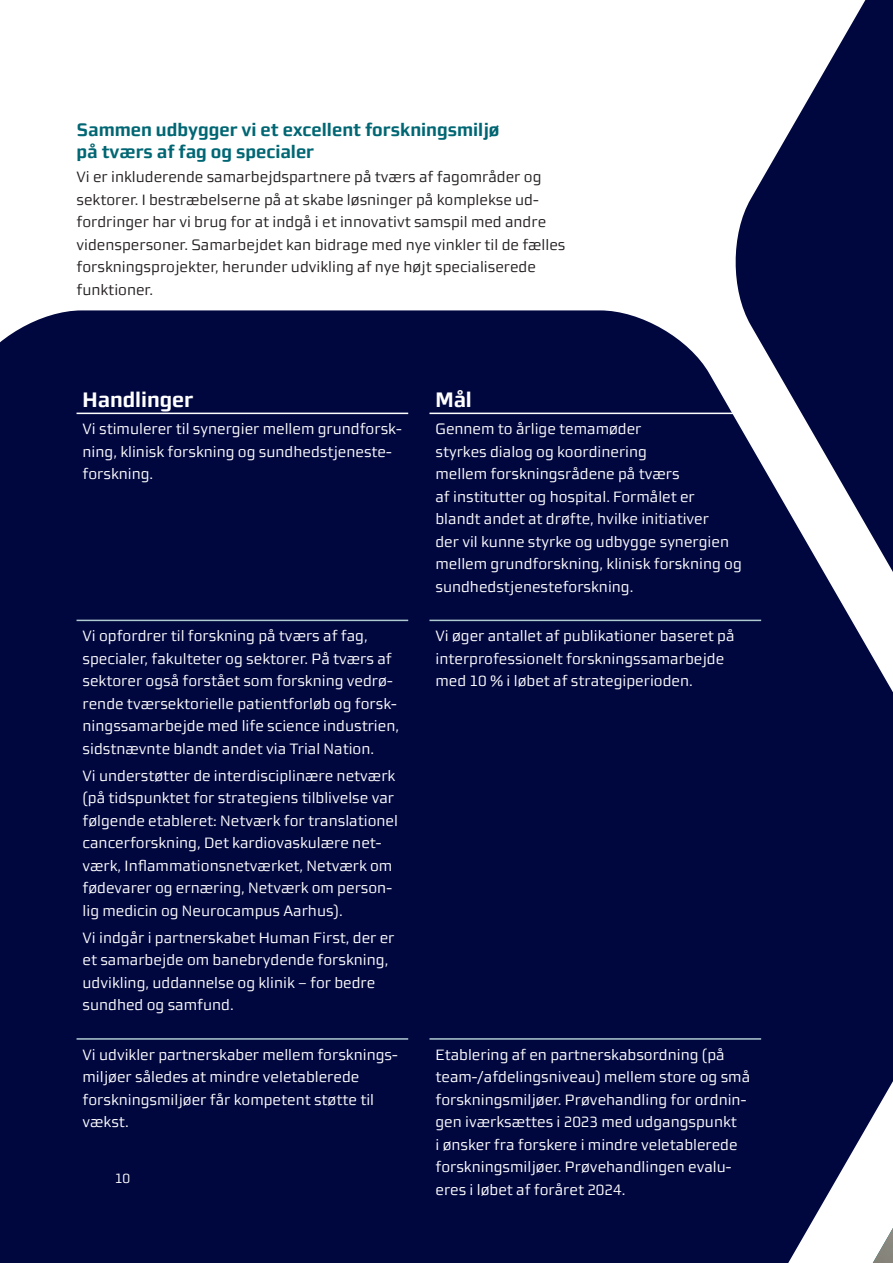
<style>
.page{position:relative;width:893px;height:1263px;background:#fff}
.page>*{position:absolute;margin:0;border:0;box-sizing:border-box;transform-origin:0 0}
.bt{font:700 21px "midtsans";color:#fff}
.mr{font:700 18px/22.5px "midtsans";color:#006673}
.celle_bt{font:15px/22.5px "midtsans";color:#fff}
.bt-2{font:15px/22.5px "midtsans";color:#231f20}
.pagina_venstre{font:13.5px "midtsans";color:#fff}
</style>
<div class="page">
<div style="left:0;top:310px;width:893px;height:953px;background:#00073f"></div>
<svg style="left:731px;top:0;width:162px;height:838px;fill:#00073f"></svg>
<hr style="left:77px;top:413px;width:331px;height:1px;background:#fff">
<hr style="left:429px;top:413px;width:332px;height:1px;background:#fff">
<hr style="left:429px;top:620px;width:332px;height:1px;background:#b0cad1">
<hr style="left:77px;top:620px;width:331px;height:1px;background:#b0cad1">
<hr style="left:77px;top:1038px;width:331px;height:2px;background:#b0cad1">
<hr style="left:429px;top:1038px;width:332px;height:2px;background:#b0cad1">
<p class="mr" style="left:77px;top:118px;width:424px">Sammen udbygger vi et excellent forskningsmiljø på tværs af fag og specialer</p>
<p class="bt-2" style="left:77px;top:166px;width:490px">Vi er inkluderende samarbejdspartnere på tværs af fagområder og sektorer. I bestræbelserne på at skabe løsninger på komplekse ud&shy;fordringer har vi brug for at indgå i et innovativt samspil med andre videnspersoner. Samarbejdet kan bidrage med nye vinkler til de fælles forskningsprojekter, herunder udvikling af nye højt specialiserede funktioner.</p>
<p class="bt" style="left:83px;top:388px;width:112px">Handlinger</p>
<p class="bt" style="left:435px;top:388px;width:38px">Mål</p>
<p class="celle_bt" style="left:83px;top:418px;width:321px">Vi stimulerer til synergier mellem grundforsk&shy;ning, klinisk forskning og sundhedstjeneste&shy;forskning.</p>
<p class="celle_bt" style="left:435px;top:418px;width:246px">Gennem to årlige temamøder styrkes dialog og koordinering mellem forskningsrådene på tværs</p>
<p class="celle_bt" style="left:435px;top:485px;width:261px">af institutter og hospital. Formålet er</p>
<p class="celle_bt" style="left:435px;top:508px;width:275px">blandt andet at drøfte, hvilke initiativer</p>
<p class="celle_bt" style="left:435px;top:530px;width:308px">der vil kunne styrke og udbygge synergien mellem grundforskning, klinisk forskning og sundhedstjenesteforskning.</p>
<p class="celle_bt" style="left:83px;top:625px;width:318px">Vi opfordrer til forskning på tværs af fag, specialer, fakulteter og sektorer. På tværs af sektorer også forstået som forskning vedrø&shy;rende tværsektorielle patientforløb og forsk&shy;ningssamarbejde med life science industrien, sidstnævnte blandt andet via Trial Nation.</p>
<p class="celle_bt" style="left:435px;top:625px;width:301px">Vi øger antallet af publikationer baseret på interprofessionelt forskningssamarbejde med 10 % i løbet af strategiperioden.</p>
<p class="celle_bt" style="left:83px;top:764px;width:317px">Vi understøtter de interdisciplinære netværk (på tidspunktet for strategiens tilblivelse var følgende etableret: Netværk for translationel cancerforskning, Det kardiovaskulære net&shy;værk, Inflammationsnetværket, Netværk om fødevarer og ernæring, Netværk om person&shy;lig medicin og Neurocampus Aarhus).</p>
<p class="celle_bt" style="left:83px;top:926px;width:313px">Vi indgår i partnerskabet Human First, der er et samarbejde om banebrydende forskning, udvikling, uddannelse og klinik – for bedre sundhed og samfund.</p>
<p class="celle_bt" style="left:83px;top:1043px;width:317px">Vi udvikler partnerskaber mellem forsknings&shy;miljøer således at mindre veletablerede forskningsmiljøer får kompetent støtte til vækst.</p>
<p class="celle_bt" style="left:435px;top:1043px;width:316px">Etablering af en partnerskabsordning (på team-/afdelingsniveau) mellem store og små forskningsmiljøer. Prøvehandling for ordnin&shy;gen iværksættes i 2023 med udgangspunkt<br>i ønsker fra forskere i mindre veletablerede forskningsmiljøer. Prøvehandlingen evalu&shy;eres i løbet af foråret 2024.</p>
<p class="pagina_venstre" style="left:115px;top:1170px;width:17px">10</p>
</div>
